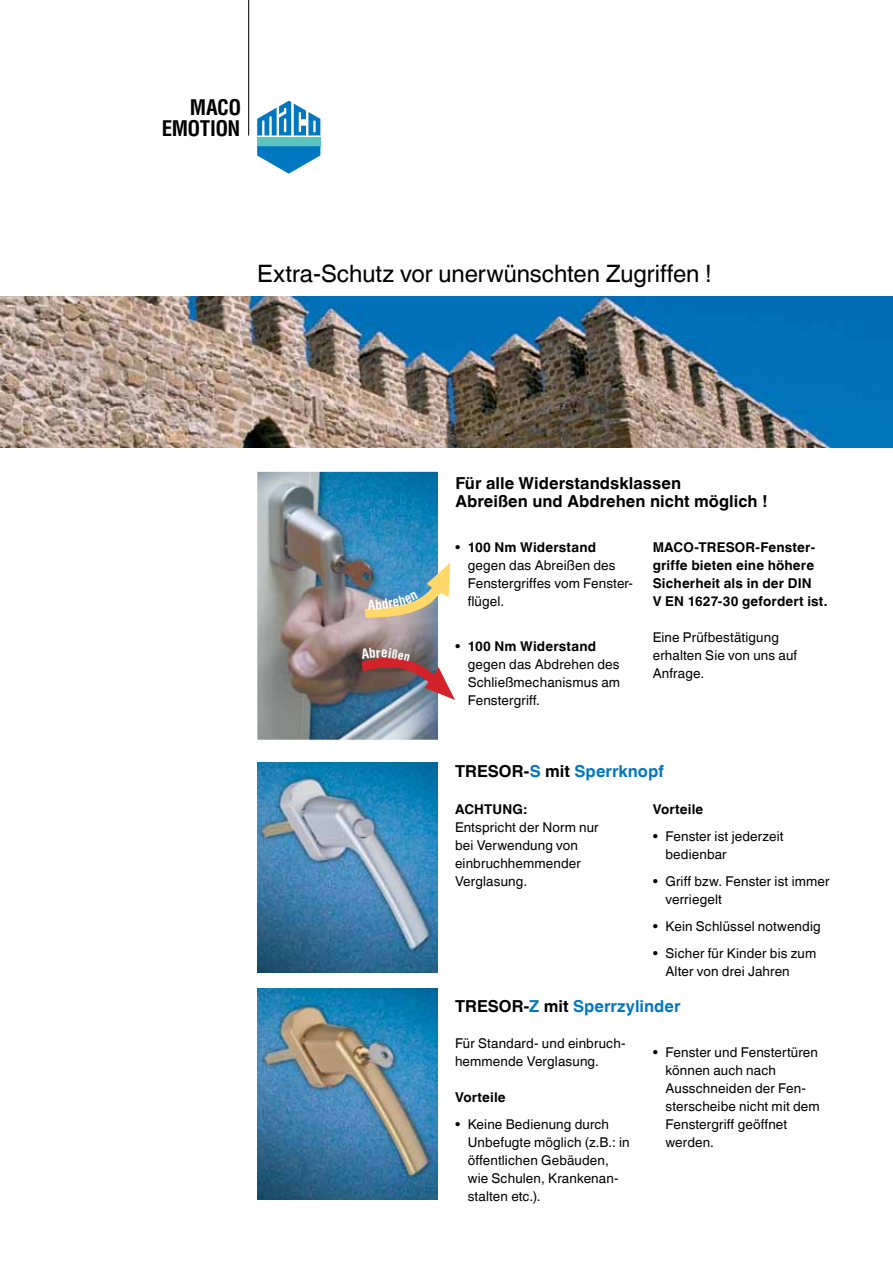
<style>
.page{position:relative;width:893px;height:1263px;background:#fff}
.page>*{position:absolute;margin:0;border:0;box-sizing:border-box;transform-origin:0 0}
.t1{font:24px "Helvetica Linotype";letter-spacing:-.005em;color:#000}
.t2{font:700 condensed 21px/20.7px "MACO Helvetica";letter-spacing:-.025em;color:#000;text-align:right}
.t3{font:700 16.5px/18px "Helvetica Linotype";letter-spacing:.005em;color:#000}
.t4{font:700 16.5px "Helvetica Linotype";letter-spacing:.005em;color:#0077c1}
.t5{font:13.5px/18px "Helvetica Linotype";letter-spacing:.01em;color:#000}
.t6{font:700 13.5px/18px "Helvetica Linotype";letter-spacing:.01em;color:#000}
.s1{font-weight:700}
.s2{color:#000}
</style>
<div class="page">
<hr style="left:248px;top:0;width:1px;height:136px;background:#000">
<div style="left:257px;top:137px;width:63px;height:9px;background:#5bc4bf"></div>
<svg style="left:257px;top:146px;width:63px;height:28px"></svg>
<svg style="left:257px;top:101px;width:63px;height:34px"></svg>
<img style="left:0;top:296px;width:893px;height:152px">
<img style="left:257px;top:762px;width:181px;height:210px">
<img style="left:257px;top:989px;width:181px;height:210px">
<img style="left:257px;top:472px;width:181px;height:268px">
<img style="left:346px;top:562px;width:109px;height:175px">
<h2 class="t2" style="left:162px;top:96px;width:81px">MACO<br>EMOTION</h2>
<h1 class="t1" style="left:257px;top:259px;width:456px">Extra-Schutz vor unerwünschten Zugriffen !</h1>
<p class="t3" style="left:455px;top:474px;width:314px">Für alle Widerstandsklassen<br>Abreißen und Abdrehen nicht möglich !</p>
<p class="t5" style="left:468px;top:538px;width:167px;text-indent:-13px">• <span class="s1">100 Nm Widerstand </span>gegen das Abreißen des<br>Fenstergriffes vom Fenster&shy;flügel.</p>
<p class="t5" style="left:468px;top:638px;width:154px;text-indent:-13px">• <span class="s1">100 Nm Widerstand </span>gegen das Abdrehen des<br>Schließmechanismus am<br>Fenstergriff.</p>
<p class="t6" style="left:653px;top:538px;width:176px">MACO-TRESOR-Fenster&shy;griffe bieten eine höhere<br>Sicherheit als in der DIN<br>V EN 1627-30 gefordert ist.</p>
<p class="t5" style="left:653px;top:628px;width:146px">Eine Prüfbestätigung erhalten Sie von uns auf<br>Anfrage.</p>
<p class="t4" style="left:455px;top:762px;width:210px"><span class="s2">TRESOR-</span>S <span class="s2">mit</span> Sperrknopf</p>
<p class="t6" style="left:653px;top:800px;width:52px">Vorteile</p>
<p class="t5" style="left:665px;top:827px;width:120px;text-indent:-13px">• Fenster ist jederzeit bedienbar</p>
<p class="t5" style="left:665px;top:872px;width:165px;text-indent:-13px">• Griff bzw. Fenster ist immer verriegelt</p>
<p class="t5" style="left:653px;top:917px;width:169px">• Kein Schlüssel notwendig</p>
<p class="t5" style="left:665px;top:944px;width:152px;text-indent:-13px">• Sicher für Kinder bis zum<br>Alter von drei Jahren</p>
<p class="t4" style="left:455px;top:996px;width:227px"><span class="s2">TRESOR-</span>Z <span class="s2">mit</span> Sperrzylinder</p>
<p class="t5" style="left:455px;top:1034px;width:171px">Für Standard- und einbruch&shy;hemmende Verglasung.</p>
<p class="t6" style="left:455px;top:1088px;width:52px">Vorteile</p>
<p class="t5" style="left:468px;top:1115px;width:163px;text-indent:-13px">• Keine Bedienung durch<br>Unbefugte möglich (z.B.: in öffentlichen Gebäuden, wie Schulen, Krankenan&shy;stalten etc.).</p>
<p class="t6" style="left:455px;top:800px;width:73px">ACHTUNG:</p>
<p class="t5" style="left:455px;top:818px;width:145px">Entspricht der Norm nur bei Verwendung von einbruchhemmender<br>Verglasung.</p>
<p class="t5" style="left:665px;top:1043px;width:156px;text-indent:-13px">• Fenster und Fenstertüren können auch nach<br>Ausschneiden der Fen&shy;sterscheibe nicht mit dem<br>Fenstergriff geöffnet werden.</p>
</div>
